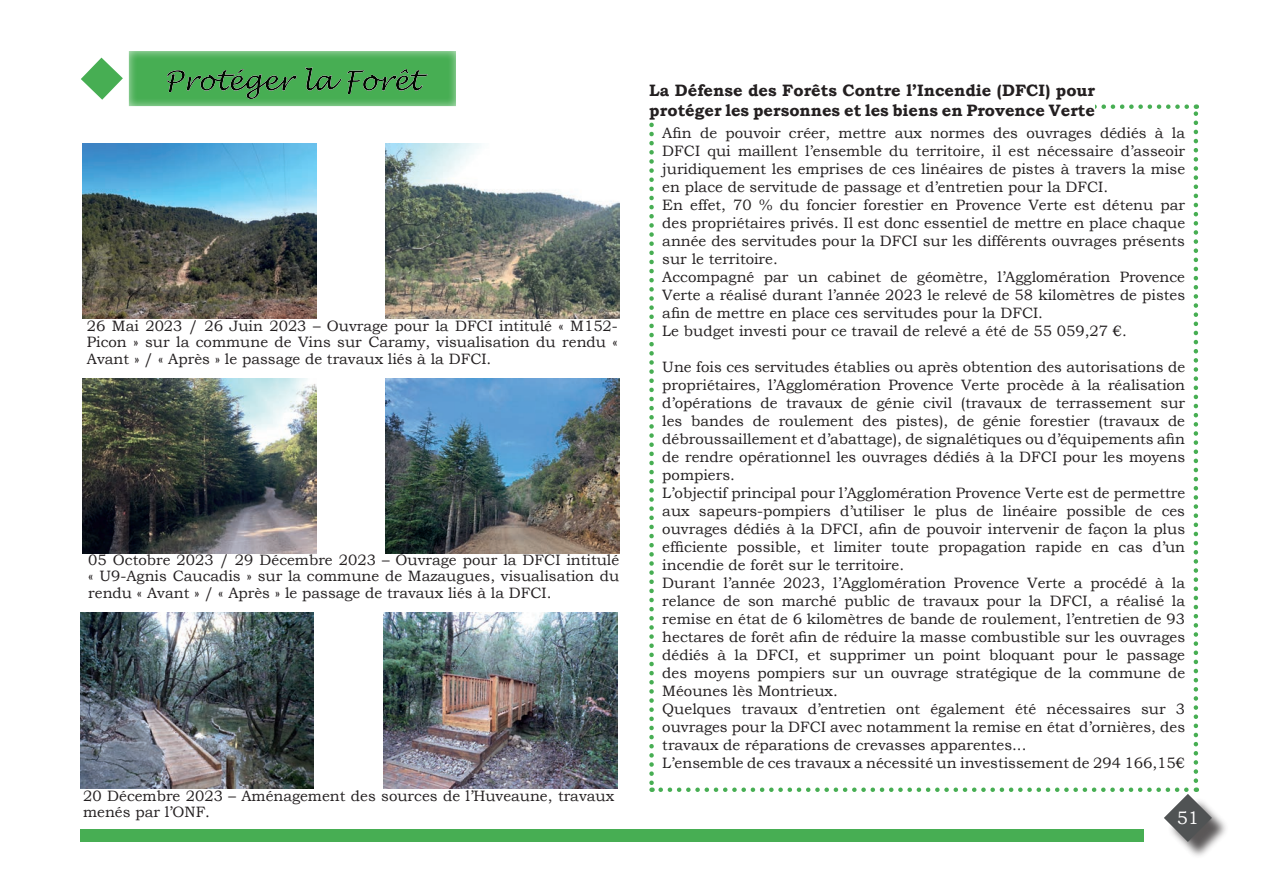
<style>
.page{position:relative;width:1263px;height:893px;background:#fff}
.page>*{position:absolute;margin:0;border:0;box-sizing:border-box;transform-origin:0 0}
.t1{font:18px "Bookman Old Style";color:#fff}
.t2{font:700 16.5px/19.8px "Bookman Old Style";color:#231f20}
.t3{font:15px/18px "Bookman Old Style";color:#231f20;text-align:justify}
</style>
<div class="page">
<div style="left:81px;top:829px;width:1063px;height:13px;background:#47ae53"></div>
<svg style="left:81px;top:58px;width:42px;height:42px"></svg>
<div style="left:127px;top:48px;width:331px;height:59px;background:#fff;opacity:.75"></div>
<svg style="left:649px;top:122px;width:5px;height:670px"></svg>
<svg style="left:1193px;top:104px;width:5px;height:677px"></svg>
<svg style="left:1095px;top:104px;width:92px;height:5px"></svg>
<img style="left:82px;top:144px;width:234px;height:175px">
<img style="left:386px;top:144px;width:234px;height:175px">
<img style="left:82px;top:378px;width:234px;height:176px">
<img style="left:386px;top:378px;width:234px;height:176px">
<img style="left:80px;top:613px;width:234px;height:175px">
<img style="left:383px;top:613px;width:234px;height:175px">
<div style="left:1167px;top:797px;width:63px;height:63px;background:#231f20;opacity:.75"></div>
<svg style="left:661px;top:787px;width:551px;height:55px"></svg>
<p class="t3" style="left:87px;top:317px;width:532px;line-height:16.5px">26 Mai 2023 / 26 Juin 2023 – Ouvrage pour la DFCI intitulé « M152- Picon » sur la commune de Vins sur Caramy, visualisation du rendu « Avant » / « Après » le passage de travaux liés à la DFCI.</p>
<p class="t3" style="left:88px;top:551px;width:532px;line-height:16.5px">05 Octobre 2023 / 29 Décembre 2023 – Ouvrage pour la DFCI intitulé « U9-Agnis Caucadis » sur la commune de Mazaugues, visualisation du rendu « Avant » / « Après » le passage de travaux liés à la DFCI.</p>
<p class="t3" style="left:83px;top:787px;width:532px;line-height:16.5px">20 Décembre 2023 – Aménagement des sources de l’Huveaune, travaux menés par l’ONF.</p>
<p class="t2" style="left:649px;top:80px;width:447px">La Défense des Forêts Contre l’Incendie (DFCI) pour protéger les personnes et les biens en Provence Verte</p>
<p class="t3" style="left:662px;top:124px;width:524px">Afin de pouvoir créer, mettre aux normes des ouvrages dédiés à la DFCI qui maillent l’ensemble du territoire, il est nécessaire d’asseoir juridiquement les emprises de ces linéaires de pistes à travers la mise en place de servitude de passage et d’entretien pour la DFCI.</p>
<p class="t3" style="left:662px;top:196px;width:524px">En effet, 70 % du foncier forestier en Provence Verte est détenu par des propriétaires privés. Il est donc essentiel de mettre en place chaque année des servitudes pour la DFCI sur les différents ouvrages présents sur le territoire.</p>
<p class="t3" style="left:662px;top:268px;width:524px">Accompagné par un cabinet de géomètre, l’Agglomération Provence Verte a réalisé durant l’année 2023 le relevé de 58 kilomètres de pistes afin de mettre en place ces servitudes pour la DFCI.</p>
<p class="t3" style="left:662px;top:322px;width:466px">Le budget investi pour ce travail de relevé a été de 55 059,27 €.</p>
<p class="t3" style="left:662px;top:358px;width:524px">Une fois ces servitudes établies ou après obtention des autorisations de propriétaires, l’Agglomération Provence Verte procède à la réalisation d’opérations de travaux de génie civil (travaux de terrassement sur les bandes de roulement des pistes), de génie forestier (travaux de débroussaillement et d’abattage), de signalétiques ou d’équipements afin de rendre opérationnel les ouvrages dédiés à la DFCI pour les moyens pompiers.</p>
<p class="t3" style="left:662px;top:484px;width:524px">L’objectif principal pour l’Agglomération Provence Verte est de permettre aux sapeurs-pompiers d’utiliser le plus de linéaire possible de ces ouvrages dédiés à la DFCI, afin de pouvoir intervenir de façon la plus efficiente possible, et limiter toute propagation rapide en cas d’un incendie de forêt sur le territoire.</p>
<p class="t3" style="left:662px;top:574px;width:524px">Durant l’année 2023, l’Agglomération Provence Verte a procédé à la relance de son marché public de travaux pour la DFCI, a réalisé la remise en état de 6 kilomètres de bande de roulement, l’entretien de 93 hectares de forêt afin de réduire la masse combustible sur les ouvrages dédiés à la DFCI, et supprimer un point bloquant pour le passage des moyens pompiers sur un ouvrage stratégique de la commune de Méounes lès Montrieux.</p>
<p class="t3" style="left:662px;top:700px;width:524px">Quelques travaux d’entretien ont également été nécessaires sur 3 ouvrages pour la DFCI avec notamment la remise en état d’ornières, des travaux de réparations de crevasses apparentes...</p>
<p class="t3" style="left:662px;top:754px;width:524px">L’ensemble de ces travaux a nécessité un investissement de 294 166,15€</p>
<p class="t1" style="left:1177px;top:806px;width:24px">51</p>
</div>
